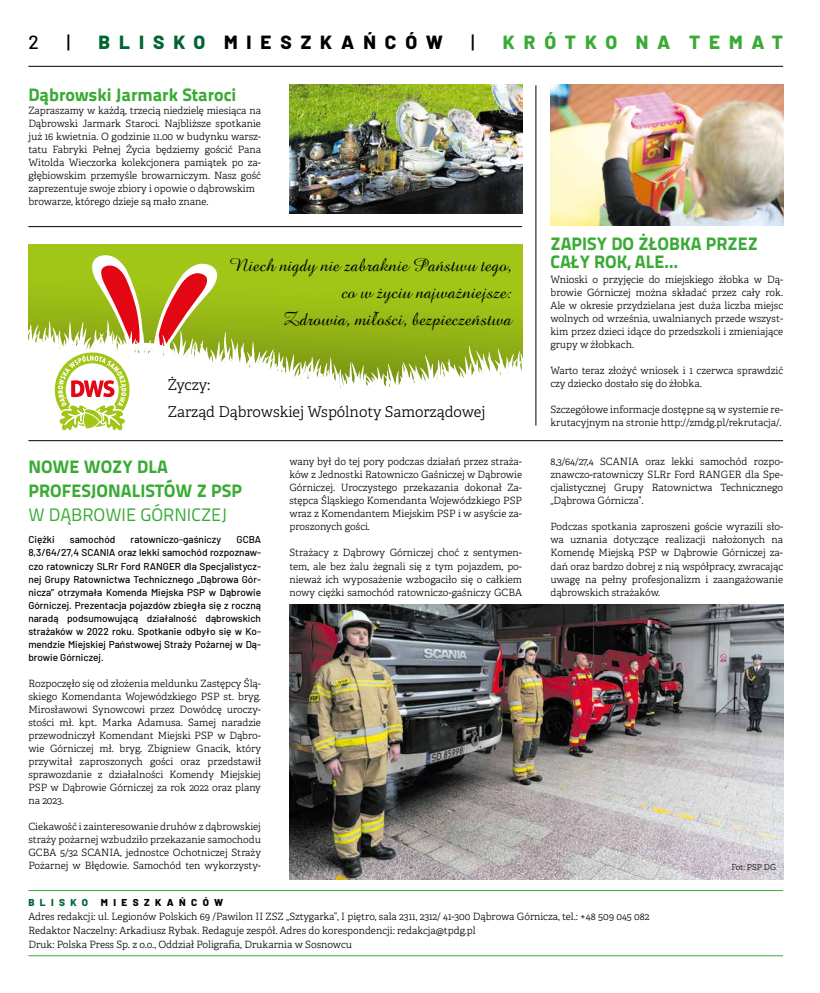
<style>
.page{position:relative;width:820px;height:993px;background:#fff}
.page>*{position:absolute;margin:0;border:0;box-sizing:border-box;transform-origin:0 0}
.t1{font:800 19px "Barlow";letter-spacing:.47em;color:#000}
.t2{font:800 19px "Barlow";letter-spacing:.47em;color:#3aaa35}
.t3{font:500 19px "Barlow";color:#000}
.t4{font:18.7px/27.4px "Amazone EU Normal";color:#000;text-align:right}
.t5{font:18px/18px "Titillium Text 25 L 999 wt";color:#3aaa35}
.t6{font:18px "Titillium Text 25 L 400 wt";color:#3aaa35}
.t7{font:300 14.9px/26.6px "Adelle";color:#000}
.t8{font:300 10px/13px "Adelle";color:#000;text-align:justify}
.t9{font:500 10px/13px "Barlow";color:#000;text-align:justify}
.t10{font:800 10px "Barlow";letter-spacing:.54em;color:#000}
.t11{font:800 10px "Barlow";letter-spacing:.54em;color:#006533}
.t12{font:300 8px "Adelle";color:#000}
.s1{color:#006533}
</style>
<div class="page">
<hr style="left:28px;top:226px;width:494px;height:1px;background:#000">
<hr style="left:535px;top:85px;width:1px;height:340px;background:#000">
<hr style="left:28px;top:440px;width:754px;height:1px;background:#000">
<hr style="left:28px;top:66px;width:754px;height:1px;background:#000">
<hr style="left:28px;top:889px;width:754px;height:1px;background:#3aaa35">
<hr style="left:28px;top:955px;width:754px;height:1px;background:#3aaa35">
<img style="left:289px;top:85px;width:233px;height:128px">
<img style="left:550px;top:85px;width:232px;height:140px">
<svg style="left:28px;top:244px;width:494px;height:101px;background:#9fc216"></svg>
<svg style="left:28px;top:320px;width:435px;height:85px;fill:#94b416"></svg>
<svg style="left:219px;top:345px;width:303px;height:60px"></svg>
<svg style="left:58px;top:253px;width:161px;height:178px"></svg>
<img style="left:289px;top:604px;width:493px;height:275px">
<h1 class="t3" style="left:28px;top:28px;width:12px">2</h1>
<h1 class="t3" style="left:67px;top:28px;width:5px">|</h1>
<h1 class="t1" style="left:99px;top:28px;width:345px"><span class="s1">BLISKO</span> MIESZKAŃCÓW</h1>
<h1 class="t3" style="left:471px;top:28px;width:5px">|</h1>
<h1 class="t2" style="left:502px;top:28px;width:282px">KRÓTKO NA TEMAT</h1>
<h3 class="t5" style="left:28px;top:85px;width:209px">Dąbrowski Jarmark Staroci</h3>
<p class="t8" style="left:28px;top:104px;width:234px;text-align:left">Zapraszamy w każdą, trzecią niedzielę miesiąca na Dąbrowski Jarmark Staroci. Najbliższe spotkanie już 16 kwietnia. O godzinie 11.00 w budynku warsz&shy;tatu Fabryki Pełnej Życia będziemy gościć Pana Witolda Wieczorka kolekcjonera pamiątek po za&shy;głębiowskim przemyśle browarniczym. Nasz gość zaprezentuje swoje zbiory i opowie o dąbrowskim browarze, którego dzieje są mało znane.</p>
<h2 class="t4" style="left:229px;top:251px;width:284px">Niech nigdy nie zabraknie Państwu tego, co w życiu najważniejsze:<br>Zdrowia, miłości, bezpieczeństwa</h2>
<h3 class="t7" style="left:168px;top:372px;width:319px">Życzy:<br>Zarząd Dąbrowskiej Wspólnoty Samorządowej</h3>
<h3 class="t5" style="left:28px;top:453px;width:215px;line-height:24px">NOWE WOZY DLA<br>PROFESJONALISTÓW Z PSP</h3>
<h3 class="t6" style="left:28px;top:501px;width:200px">W DĄBROWIE GÓRNICZEJ</h3>
<p class="t9" style="left:28px;top:532px;width:28px">Ciężki</p>
<p class="t9" style="left:70px;top:532px;width:47px">samochód</p>
<p class="t9" style="left:131px;top:532px;width:92px">ratowniczo-gaśniczy</p>
<p class="t9" style="left:28px;top:532px;width:234px;text-indent:208px">GCBA 8,3/64/27,4 SCANIA oraz lekki samochód rozpoznaw&shy;czo ratowniczy SLRr Ford RANGER dla Specjalistycz&shy;nej Grupy Ratownictwa Technicznego „Dąbrowa Gór&shy;nicza” otrzymała Komenda Miejska PSP w Dąbrowie Górniczej. Prezentacja pojazdów zbiegła się z roczną naradą podsumowującą działalność dąbrowskich strażaków w 2022 roku. Spotkanie odbyło się w Ko&shy;mendzie Miejskiej Państwowej Straży Pożarnej w Dą&shy;browie Górniczej.</p>
<p class="t8" style="left:28px;top:676px;width:234px">Rozpoczęło się od złożenia meldunku Zastępcy Ślą&shy;skiego Komendanta Wojewódzkiego PSP st. bryg.<br>Mirosławowi Synowcowi przez Dowódcę uroczy&shy;stości mł. kpt. Marka Adamusa. Samej naradzie przewodniczył Komendant Miejski PSP w Dąbro&shy;wie Górniczej mł. bryg. Zbigniew Gnacik, który przywitał zaproszonych gości oraz przedstawił sprawozdanie z działalności Komendy Miejskiej PSP w Dąbrowie Górniczej za rok 2022 oraz plany na 2023.</p>
<p class="t8" style="left:28px;top:819px;width:234px">Ciekawość i zainteresowanie druhów z dąbrowskiej straży pożarnej wzbudziło przekazanie samochodu GCBA 5/32 SCANIA, jednostce Ochotniczej Straży Pożarnej w Błędowie. Samochód ten wykorzysty-</p>
<p class="t8" style="left:289px;top:455px;width:234px">wany był do tej pory podczas działań przez straża&shy;ków z Jednostki Ratowniczo Gaśniczej w Dąbrowie Górniczej. Uroczystego przekazania dokonał Za&shy;stępca Śląskiego Komendanta Wojewódzkiego PSP wraz z Komendantem Miejskim PSP i w asyście za&shy;proszonych gości.</p>
<p class="t8" style="left:289px;top:546px;width:234px">Strażacy z Dąbrowy Górniczej choć z sentymen&shy;tem, ale bez żalu żegnali się z tym pojazdem, po&shy;nieważ ich wyposażenie wzbogaciło się o całkiem nowy ciężki samochód ratowniczo-gaśniczy GCBA</p>
<h3 class="t5" style="left:550px;top:233px;width:209px">ZAPISY DO ŻŁOBKA PRZEZ<br>CAŁY ROK, ALE…</h3>
<p class="t8" style="left:550px;top:273px;width:234px">Wnioski o przyjęcie do miejskiego żłobka w Dą&shy;browie Górniczej można składać przez cały rok.<br>Ale w okresie przydzielana jest duża liczba miejsc wolnych od września, uwalnianych przede wszyst&shy;kim przez dzieci idące do przedszkoli i zmieniające grupy w żłobkach.</p>
<p class="t8" style="left:550px;top:364px;width:234px">Warto teraz złożyć wniosek i 1 czerwca sprawdzić czy dziecko dostało się do żłobka.</p>
<p class="t8" style="left:550px;top:403px;width:234px">Szczegółowe informacje dostępne są w systemie re&shy;krutacyjnym na stronie http://zmdg.pl/rekrutacja/.</p>
<p class="t8" style="left:550px;top:455px;width:234px">8,3/64/27,4 SCANIA oraz lekki samochód rozpo&shy;znawczo-ratowniczy SLRr Ford RANGER dla Spe&shy;cjalistycznej Grupy Ratownictwa Technicznego „Dąbrowa Górnicza”.</p>
<p class="t8" style="left:550px;top:520px;width:234px">Podczas spotkania zaproszeni goście wyrazili sło&shy;wa uznania dotyczące realizacji nałożonych na Komendę Miejską PSP w Dąbrowie Górniczej za&shy;dań oraz bardzo dobrej z nią współpracy, zwracając uwagę na pełny profesjonalizm i zaangażowanie dąbrowskich strażaków.</p>
<p class="t12" style="left:731px;top:861px;width:46px">Fot: PSP DG</p>
<p class="t11" style="left:28px;top:894px;width:61px">BLISKO</p>
<p class="t10" style="left:101px;top:894px;width:124px">MIESZKAŃCÓW</p>
<p class="t8" style="left:28px;top:909px;width:622px;line-height:14px;text-align:left">Adres redakcji: ul. Legionów Polskich 69 /Pawilon II ZSZ „Sztygarka”, I piętro, sala 2311, 2312/ 41-300 Dąbrowa Górnicza, tel.: +48 509 045 082<br>Redaktor Naczelny: Arkadiusz Rybak. Redaguje zespół. Adres do korespondencji: redakcja@tpdg.pl<br>Druk: Polska Press Sp. z o.o., Oddział Poligrafia, Drukarnia w Sosnowcu</p>
</div>
